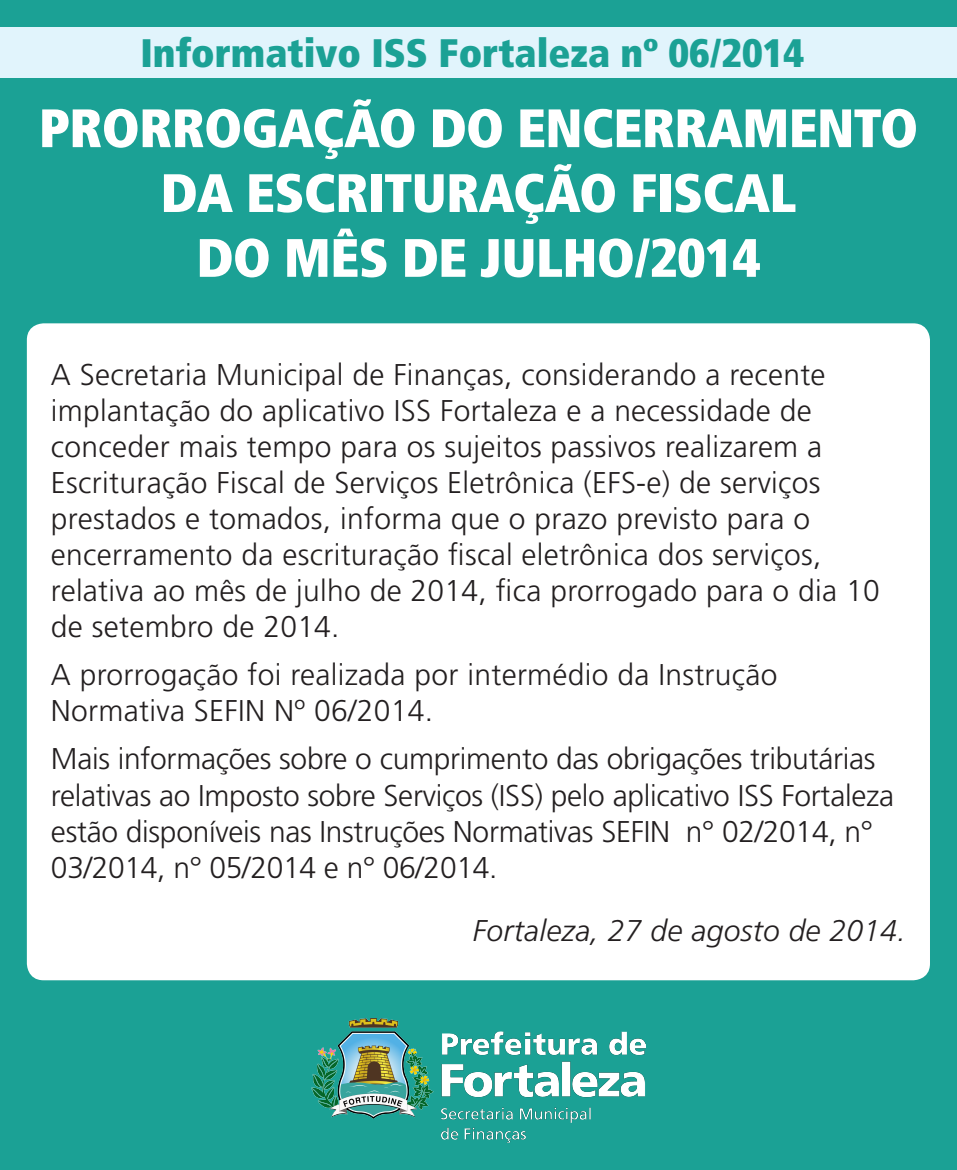
<style>
.page{position:relative;width:957px;height:1170px;background:#fff}
.page>*{position:absolute;margin:0;border:0;box-sizing:border-box;transform-origin:0 0}
.t1{font:900 condensed 54px/64.8px "Frutiger LT Std";letter-spacing:-.01em;color:#fff;text-align:center}
.t2{font:900 condensed 39.75px "Frutiger LT Std";color:#1ba195}
.t3{font:300 30px/36px "Frutiger LT Std";letter-spacing:.01em;color:#231f20}
.t4{font:300 30px/36px "Frutiger LT Std";letter-spacing:-.01em;color:#231f20}
.t5{font:italic 300 30px "Frutiger LT Std";letter-spacing:.01em;color:#231f20}
</style>
<div class="page">
<div style="left:0;top:0;width:957px;height:1169px;background:#1ba195"></div>
<div style="left:27px;top:323px;width:903px;height:657px;background:#fff;border-radius:17px"></div>
<div style="left:0;top:27px;width:957px;height:51px;background:#e1f4fc"></div>
<img style="left:312px;top:1018px;width:333px;height:124px">
<p class="t2" style="left:140px;top:29px;width:665px">Informativo ISS Fortaleza nº 06/2014</p>
<p class="t1" style="left:39px;top:96px;width:881px">PRORROGAÇÃO DO ENCERRAMENTO<br>DA ESCRITURAÇÃO FISCAL</p>
<p class="t1" style="left:196px;top:225px;width:565px">DO MÊS DE JULHO/2014</p>
<p class="t3" style="left:51px;top:357px;width:830px">A Secretaria Municipal de Finanças, considerando a recente implantação do aplicativo ISS Fortaleza e a necessidade de conceder mais tempo para os sujeitos passivos realizarem a Escrituração Fiscal de Serviços Eletrônica (EFS-e) de serviços prestados e tomados, informa que o prazo previsto para o encerramento da escrituração fiscal eletrônica dos serviços, relativa ao mês de julho de 2014, fica prorrogado para o dia 10 de setembro de 2014.</p>
<p class="t3" style="left:51px;top:657px;width:728px">A prorrogação foi realizada por intermédio da Instrução<br>Normativa SEFIN Nº 06/2014.</p>
<p class="t4" style="left:51px;top:741px;width:844px">Mais informações sobre o cumprimento das obrigações tributárias relativas ao Imposto sobre Serviços (ISS) pelo aplicativo ISS Fortaleza estão disponíveis nas Instruções Normativas SEFIN n° 02/2014, n° 03/2014, n° 05/2014 e n° 06/2014.</p>
<p class="t5" style="left:473px;top:913px;width:434px">Fortaleza, 27 de agosto de 2014.</p>
</div>
